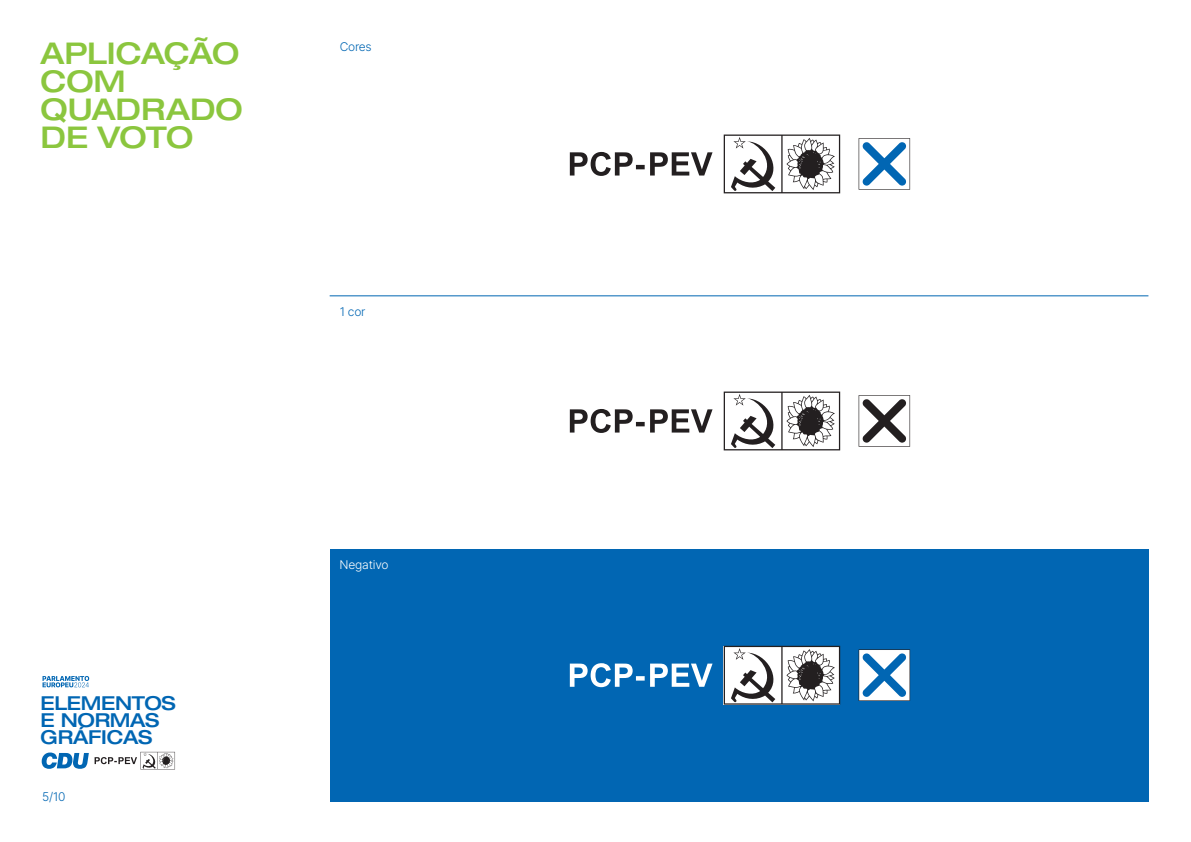
<style>
.page{position:relative;width:1191px;height:842px;background:#fff}
.page>*{position:absolute;margin:0;border:0;box-sizing:border-box;transform-origin:0 0}
.t1{font:500 expanded 30px/28px "Helvetica Neue";letter-spacing:-.01em;color:#8bc63e}
.t2{font:500 expanded 19.2px/16.9px "Helvetica Neue";letter-spacing:-.02em;color:#0166b3}
.t3{font:300 12px "Inter";letter-spacing:-.02em;color:#0166b3}
.t4{font:300 12px "Inter";letter-spacing:-.02em;color:#fff}
</style>
<div class="page">
<svg style="left:95px;top:752px;width:80px;height:17px"></svg>
<svg style="left:42px;top:752px;width:47px;height:17px"></svg>
<svg style="left:43px;top:676px;width:46px;height:11px"></svg>
<hr style="left:330px;top:296px;width:818px;height:1px;background:#0166b3">
<div style="left:330px;top:549px;width:818px;height:252px;background:#0166b3"></div>
<svg style="left:570px;top:152px;width:142px;height:24px"></svg>
<svg style="left:723px;top:135px;width:117px;height:58px"></svg>
<svg style="left:858px;top:138px;width:52px;height:52px"></svg>
<svg style="left:570px;top:409px;width:142px;height:24px"></svg>
<svg style="left:723px;top:392px;width:117px;height:58px"></svg>
<svg style="left:858px;top:395px;width:52px;height:52px"></svg>
<svg style="left:570px;top:663px;width:142px;height:24px"></svg>
<svg style="left:723px;top:646px;width:117px;height:59px;background:#bebdbd"></svg>
<svg style="left:858px;top:649px;width:52px;height:52px"></svg>
<p class="t1" style="left:41px;top:39px;width:204px">APLICAÇÃO<br>COM<br>QUADRADO<br>DE VOTO</p>
<p class="t2" style="left:41px;top:694px;width:137px">ELEMENTOS<br>E NORMAS<br>GRÁFICAS</p>
<p class="t3" style="left:42px;top:788px;width:25px">5/10</p>
<p class="t3" style="left:340px;top:38px;width:34px">Cores</p>
<p class="t3" style="left:340px;top:303px;width:27px">1 cor</p>
<p class="t4" style="left:340px;top:556px;width:50px">Negativo</p>
</div>
